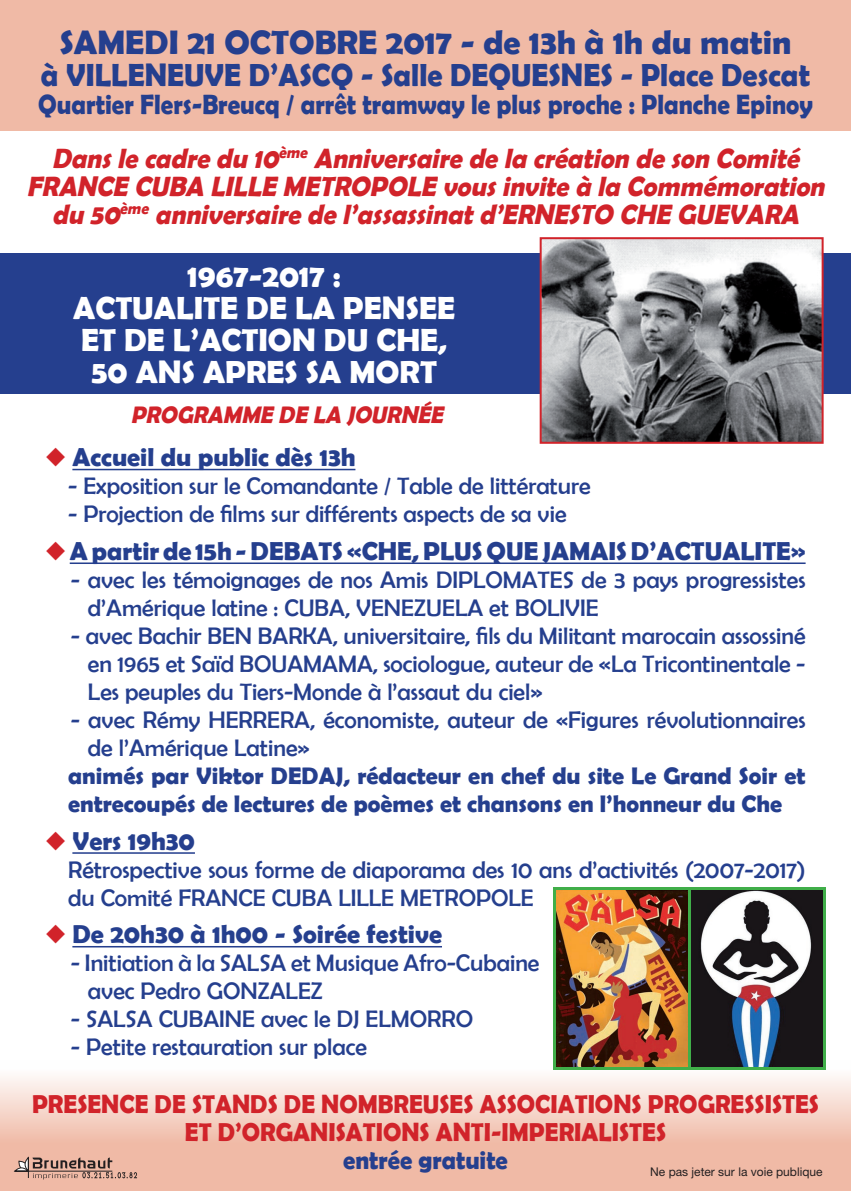
<style>
.page{position:relative;width:851px;height:1191px;background:#fff}
.page>*{position:absolute;margin:0;border:0;box-sizing:border-box;transform-origin:0 0}
.t1{font:700 34px "Berlin Sans FB Demi";color:#253f8e}
.t2{font:700 32px/32px "Berlin Sans FB Demi";color:#fff;text-align:center}
.t3{font:700 32px "Berlin Sans FB Demi";color:#253f8e;scale:.94 1}
.t4{font:700 28px/53.6px "Berlin Sans FB Demi";color:#253f8e;text-align:center;scale:.89 1}
.t5{font:italic 700 28px/28px "Berlin Sans FB Demi";color:#d1232a;text-align:center;scale:.94 1}
.t6{font:700 26px "Berlin Sans FB Demi";color:#253f8e}
.t7{font:700 26px/28px "Berlin Sans FB Demi";color:#d1232a;text-align:center;scale:.94 1}
.t8{font:700 26px "Berlin Sans FB Demi";color:#253f8e;scale:.94 1}
.t9{font:24px/28px "Berlin Sans FB";color:#253f8e}
.t10{font:700 24px/28px "Berlin Sans FB Demi";color:#253f8e}
.t11{font:italic 700 24px "Berlin Sans FB Demi";color:#d1232a;scale:.94 1}
.t12{font:12px "Helvetica Neue";color:#231f20}
.s1{font-style:italic;color:#d1232a}
.s2{color:#d1232a}
</style>
<div class="page">
<div style="left:0;top:254px;width:850px;height:140px;background:#253f8e"></div>
<div style="left:0;top:0;width:850px;height:130px;background:#f0baa6"></div>
<svg style="left:0;top:1060px;width:850px;height:131px;background:#f4d1c3"></svg>
<hr style="left:72px;top:469px;width:283px;height:1px;background:#253f8e">
<hr style="left:70px;top:562px;width:735px;height:2px;background:#253f8e">
<hr style="left:72px;top:852px;width:123px;height:1px;background:#253f8e">
<hr style="left:72px;top:946px;width:370px;height:1px;background:#253f8e">
<img style="left:542px;top:240px;width:278px;height:201px">
<div style="left:539px;top:237px;width:284px;height:207px;border:2px solid #d1232a"></div>
<svg style="left:552px;top:887px;width:273px;height:182px;background:#4c9d4b"></svg>
<img style="left:556px;top:890px;width:131px;height:176px">
<img style="left:691px;top:890px;width:131px;height:176px">
<svg style="left:14px;top:1157px;width:123px;height:22px;background:#bc9485"></svg>
<h1 class="t1" style="left:60px;top:23px;width:733px">SAMEDI 21 OCTOBRE 2017 - de 13h à 1h du matin</h1>
<h2 class="t3" style="left:41px;top:57px;width:819px">à VILLENEUVE D’ASCQ - Salle DEQUESNES - Place Descat</h2>
<p class="t4" style="left:38px;top:77px;width:871px">Quartier Flers-Breucq / arrêt tramway le plus proche : Planche Epinoy<br><span class="s1">Dansle cadre du 10</span><sup>ème</sup> <span class="s1">Anniversaire de la création de son Comité</span></p>
<p class="t5" style="left:27px;top:172px;width:856px">FRANCE CUBA LILLE METROPOLE vousinvite à la Commémoration du 50<sup>ème</sup> anniversaire de l’assassinatd’ERNESTO CHE GUEVARA</p>
<h2 class="t2" style="left:73px;top:259px;width:383px">1967-2017 :<br>ACTUALITE DE LA PENSEE<br>ET DE L’ACTION DU CHE,<br>50 ANS APRES SA MORT</h2>
<p class="t11" style="left:131px;top:401px;width:339px">PROGRAMME DE LA JOURNÉE</p>
<p class="t6" style="left:45px;top:442px;width:311px"><span class="s2">◆</span> Accueil du public dès 13h</p>
<p class="t9" style="left:68px;top:472px;width:524px">- Exposition sur le Comandante / Table de littérature</p>
<p class="t9" style="left:68px;top:500px;width:500px">- Projection de films sur différents aspects de sa vie</p>
<p class="t6" style="left:45px;top:536px;width:761px"><span class="s2">◆</span>A partir de 15h - DEBATS «CHE, PLUS QUE JAMAIS D’ACTUALITE»</p>
<p class="t9" style="left:88px;top:565px;width:719px;text-indent:-17px">- avec les témoignages de nos Amis DIPLOMATES de 3 pays progressistes d’Amérique latine : CUBA, VENEZUELA et BOLIVIE</p>
<p class="t9" style="left:88px;top:621px;width:719px;text-align:justify;text-indent:-17px">- avec Bachir BEN BARKA, universitaire, fils du Militant marocain assossiné en 1965 et Saïd BOUAMAMA, sociologue, auteur de «La Tricontinentale - Les peuples du Tiers-Monde à l’assaut du ciel»</p>
<p class="t9" style="left:88px;top:705px;width:719px;text-indent:-17px">- avec Rémy HERRERA, économiste, auteur de «Figures révolutionnaires de l’Amérique Latine»</p>
<p class="t10" style="left:68px;top:761px;width:739px">animés par Viktor DEDAJ, rédacteur en chef du site Le Grand Soir et entrecoupés de lectures de poèmes et chansons en l’honneur du Che</p>
<p class="t6" style="left:45px;top:825px;width:151px"><span class="s2">◆</span> Vers 19h30</p>
<p class="t9" style="left:68px;top:855px;width:738px">Rétrospective sous forme de diaporama des 10 ans d’activités (2007-2017) du Comité FRANCE CUBA LILLE METROPOLE</p>
<p class="t6" style="left:45px;top:919px;width:398px"><span class="s2">◆</span> De 20h30 à 1h00 - Soirée festive</p>
<p class="t9" style="left:88px;top:949px;width:453px;text-indent:-17px">- Initiation à la SALSA et Musique Afro-Cubaine avec Pedro GONZALEZ</p>
<p class="t9" style="left:71px;top:1005px;width:403px">- SALSA CUBAINE avec le DJ ELMORRO</p>
<p class="t9" style="left:71px;top:1033px;width:297px">- Petite restauration sur place</p>
<p class="t7" style="left:32px;top:1089px;width:838px">PRESENCE DE STANDS DE NOMBREUSES ASSOCIATIONS PROGRESSISTES<br>ET D’ORGANISATIONS ANTI-IMPERIALISTES</p>
<p class="t8" style="left:343px;top:1145px;width:177px">entrée gratuite</p>
<p class="t12" style="left:650px;top:1164px;width:174px">Ne pas jeter sur la voie publique</p>
</div>
